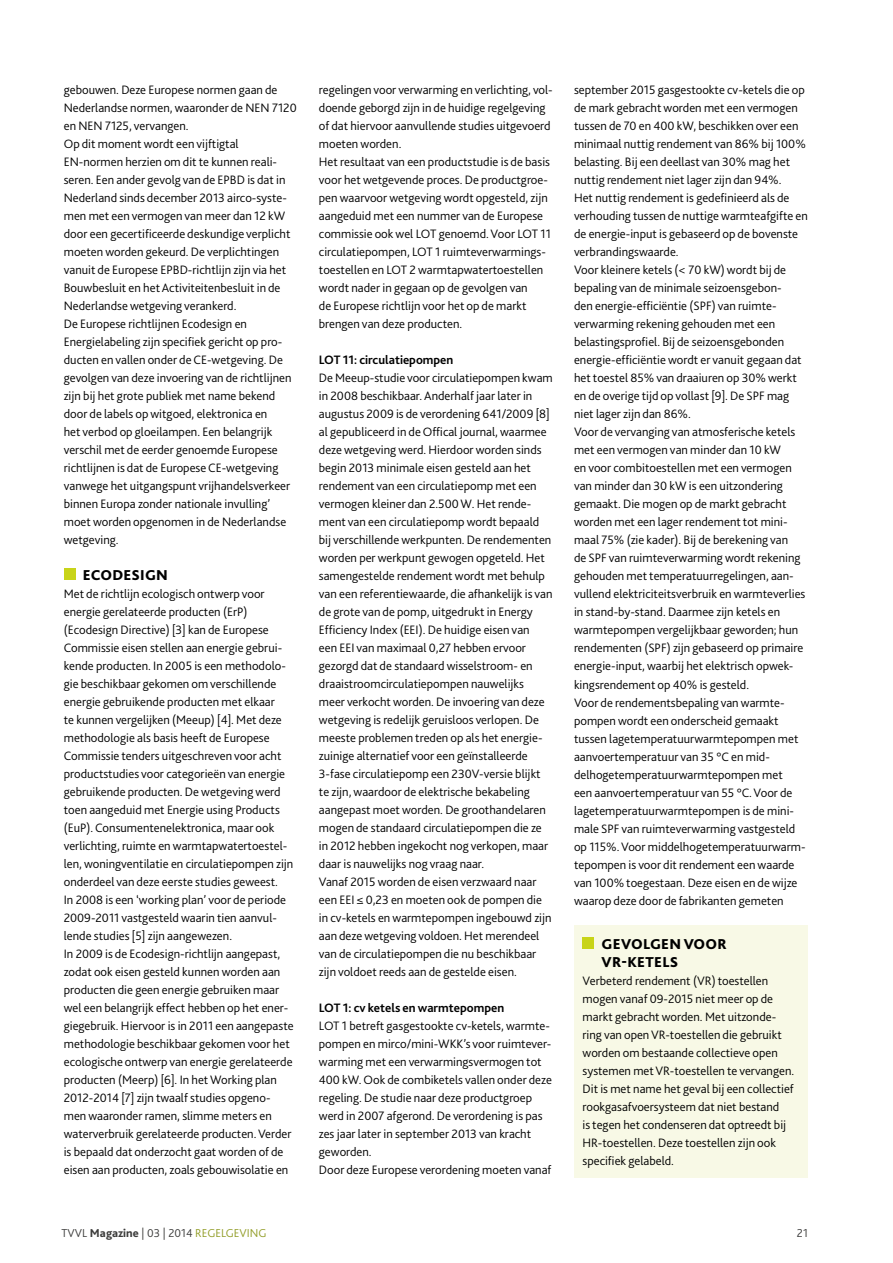
<style>
.page{position:relative;width:893px;height:1263px;background:#fff}
.page>*{position:absolute;margin:0;border:0;box-sizing:border-box;transform-origin:0 0}
.t1{font:800 15px/18px "Bliss 2";letter-spacing:.015em;color:#000}
.t2{font:300 12.75px/18px "Bliss 2";color:#000}
.t3{font:700 12.75px "Bliss 2";color:#000}
.t4{font:300 12px "Bliss 2";color:#3c3c3b}
.s1{font-weight:800}
.s2{color:#919c26}
</style>
<div class="page">
<div style="left:574px;top:926px;width:234px;height:252px;background:#f8f9e6"></div>
<div style="left:64px;top:569px;width:11px;height:11px;background:#c8d419"></div>
<div style="left:583px;top:938px;width:11px;height:11px;background:#c8d419"></div>
<p class="t2" style="left:64px;top:82px;width:234px">gebouwen. Deze Europese normen gaan de Nederlandse normen, waaronder de NEN 7120 en NEN 7125, vervangen.<br>Op dit moment wordt een vijftigtal EN-normen herzien om dit te kunnen reali&shy;seren. Een ander gevolg van de EPBD is dat in Nederland sinds december 2013 airco-syste&shy;men met een vermogen van meer dan 12 kW door een gecertificeerde deskundige verplicht moeten worden gekeurd. De verplichtingen vanuit de Europese EPBD-richtlijn zijn via het Bouwbesluit en het Activiteitenbesluit in de Nederlandse wetgeving verankerd.<br>De Europese richtlijnen Ecodesign en Energielabeling zijn specifiek gericht op pro&shy;ducten en vallen onder de CE-wetgeving. De gevolgen van deze invoering van de richtlijnen zijn bij het grote publiek met name bekend door de labels op witgoed, elektronica en<br>het verbod op gloeilampen. Een belangrijk verschil met de eerder genoemde Europese richtlijnen is dat de Europese CE-wetgeving vanwege het uitgangspunt vrijhandelsverkeer binnen Europa zonder nationale invulling’ moet worden opgenomen in de Nederlandse wetgeving.</p>
<p class="t1" style="left:83px;top:567px;width:87px">ECODESIGN</p>
<p class="t2" style="left:64px;top:586px;width:231px">Met de richtlijn ecologisch ontwerp voor energie gerelateerde producten (ErP) (Ecodesign Directive) [3] kan de Europese Commissie eisen stellen aan energie gebrui&shy;kende producten. In 2005 is een methodolo&shy;gie beschikbaar gekomen om verschillende energie gebruikende producten met elkaar<br>te kunnen vergelijken (Meeup) [4]. Met deze methodologie als basis heeft de Europese Commissie tenders uitgeschreven voor acht productstudies voor categorieën van energie gebruikende producten. De wetgeving werd toen aangeduid met Energie using Products (EuP). Consumentenelektronica, maar ook verlichting, ruimte en warmtapwatertoestel&shy;len, woningventilatie en circulatiepompen zijn onderdeel van deze eerste studies geweest.<br>In 2008 is een ‘working plan’ voor de periode 2009-2011 vastgesteld waarin tien aanvul&shy;lende studies [5] zijn aangewezen.<br>In 2009 is de Ecodesign-richtlijn aangepast, zodat ook eisen gesteld kunnen worden aan producten die geen energie gebruiken maar wel een belangrijk effect hebben op het ener&shy;giegebruik. Hiervoor is in 2011 een aangepaste methodologie beschikbaar gekomen voor het ecologische ontwerp van energie gerelateerde producten (Meerp) [6]. In het Working plan 2012-2014 [7] zijn twaalf studies opgeno&shy;men waaronder ramen, slimme meters en waterverbruik gerelateerde producten. Verder is bepaald dat onderzocht gaat worden of de eisen aan producten, zoals gebouwisolatie en</p>
<p class="t2" style="left:319px;top:82px;width:235px">regelingen voor verwarming en verlichting, vol&shy;doende geborgd zijn in de huidige regelgeving of dat hiervoor aanvullende studies uitgevoerd moeten worden.<br>Het resultaat van een productstudie is de basis voor het wetgevende proces. De productgroe&shy;pen waarvoor wetgeving wordt opgesteld, zijn aangeduid met een nummer van de Europese commissie ook wel LOT genoemd. Voor LOT 11 circulatiepompen, LOT 1 ruimteverwarmings&shy;toestellen en LOT 2 warmtapwatertoestellen wordt nader in gegaan op de gevolgen van<br>de Europese richtlijn voor het op de markt brengen van deze producten.</p>
<p class="t3" style="left:319px;top:355px;width:136px">LOT 11: circulatiepompen</p>
<p class="t2" style="left:319px;top:370px;width:235px">De Meeup-studie voor circulatiepompen kwam in 2008 beschikbaar. Anderhalf jaar later in augustus 2009 is de verordening 641/2009 [8] al gepubliceerd in de Offical journal, waarmee deze wetgeving werd. Hierdoor worden sinds begin 2013 minimale eisen gesteld aan het rendement van een circulatiepomp met een vermogen kleiner dan 2.500 W. Het rende&shy;ment van een circulatiepomp wordt bepaald bij verschillende werkpunten. De rendementen worden per werkpunt gewogen opgeteld. Het samengestelde rendement wordt met behulp van een referentiewaarde, die afhankelijk is van de grote van de pomp, uitgedrukt in Energy Efficiency Index (EEI). De huidige eisen van<br>een EEI van maximaal 0,27 hebben ervoor gezorgd dat de standaard wisselstroom- en draaistroomcirculatiepompen nauwelijks meer verkocht worden. De invoering van deze wetgeving is redelijk geruisloos verlopen. De meeste problemen treden op als het energie&shy;zuinige alternatief voor een geïnstalleerde 3-fase circulatiepomp een 230V-versie blijkt te zijn, waardoor de elektrische bekabeling aangepast moet worden. De groothandelaren mogen de standaard circulatiepompen die ze in 2012 hebben ingekocht nog verkopen, maar daar is nauwelijks nog vraag naar.<br>Vanaf 2015 worden de eisen verzwaard naar een EEI ≤ 0,23 en moeten ook de pompen die in cv-ketels en warmtepompen ingebouwd zijn aan deze wetgeving voldoen. Het merendeel van de circulatiepompen die nu beschikbaar zijn voldoet reeds aan de gestelde eisen.</p>
<p class="t3" style="left:319px;top:1003px;width:187px">LOT 1: cv ketels en warmtepompen</p>
<p class="t2" style="left:319px;top:1018px;width:234px">LOT 1 betreft gasgestookte cv-ketels, warmte&shy;pompen en mirco/mini-WKK’s voor ruimtever&shy;warming met een verwarmingsvermogen tot 400 kW. Ook de combiketels vallen onder deze regeling. De studie naar deze productgroep werd in 2007 afgerond. De verordening is pas zes jaar later in september 2013 van kracht geworden.<br>Door deze Europese verordening moeten vanaf</p>
<p class="t2" style="left:574px;top:82px;width:235px">september 2015 gasgestookte cv-ketels die op de mark gebracht worden met een vermogen tussen de 70 en 400 kW, beschikken over een minimaal nuttig rendement van 86% bij 100% belasting. Bij een deellast van 30% mag het nuttig rendement niet lager zijn dan 94%.<br>Het nuttig rendement is gedefinieerd als de verhouding tussen de nuttige warmteafgifte en de energie-input is gebaseerd op de bovenste verbrandingswaarde.<br>Voor kleinere ketels (&lt; 70 kW) wordt bij de bepaling van de minimale seizoensgebon-<br>den energie-efficiëntie (SPF) van ruimte&shy;verwarming rekening gehouden met een belastingsprofiel. Bij de seizoensgebonden energie-efficiëntie wordt er vanuit gegaan dat het toestel 85% van draaiuren op 30% werkt en de overige tijd op vollast [9]. De SPF mag niet lager zijn dan 86%.<br>Voor de vervanging van atmosferische ketels met een vermogen van minder dan 10 kW<br>en voor combitoestellen met een vermogen van minder dan 30 kW is een uitzondering gemaakt. Die mogen op de markt gebracht worden met een lager rendement tot mini&shy;maal 75% (zie kader). Bij de berekening van<br>de SPF van ruimteverwarming wordt rekening gehouden met temperatuurregelingen, aan&shy;vullend elektriciteitsverbruik en warmteverlies in stand-by-stand. Daarmee zijn ketels en warmtepompen vergelijkbaar geworden; hun rendementen (SPF) zijn gebaseerd op primaire energie-input, waarbij het elektrisch opwek&shy;kingsrendement op 40% is gesteld.<br>Voor de rendementsbepaling van warmte&shy;pompen wordt een onderscheid gemaakt tussen lagetemperatuurwarmtepompen met aanvoertemperatuur van 35 °C en mid&shy;delhogetemperatuurwarmtepompen met<br>een aanvoertemperatuur van 55 °C. Voor de lagetemperatuurwarmtepompen is de mini&shy;male SPF van ruimteverwarming vastgesteld op 115%. Voor middelhogetemperatuurwarm&shy;tepompen is voor dit rendement een waarde van 100% toegestaan. Deze eisen en de wijze waarop deze door de fabrikanten gemeten</p>
<p class="t1" style="left:602px;top:936px;width:127px">GEVOLGEN VOOR<br>VR-KETELS</p>
<p class="t2" style="left:583px;top:973px;width:213px">Verbeterd rendement (VR) toestellen mogen vanaf 09-2015 niet meer op de markt gebracht worden. Met uitzonde&shy;ring van open VR-toestellen die gebruikt worden om bestaande collectieve open systemen met VR-toestellen te vervangen.<br>Dit is met name het geval bij een collectief rookgasafvoersysteem dat niet bestand<br>is tegen het condenseren dat optreedt bij HR-toestellen. Deze toestellen zijn ook specifiek gelabeld.</p>
<p class="t4" style="left:62px;top:1228px;width:206px">TVVL <span class="s1">Magazine</span> | 03 | 2014 <span class="s2">REGELGEVING</span></p>
<p class="t4" style="left:797px;top:1228px;width:12px">21</p>
</div>
